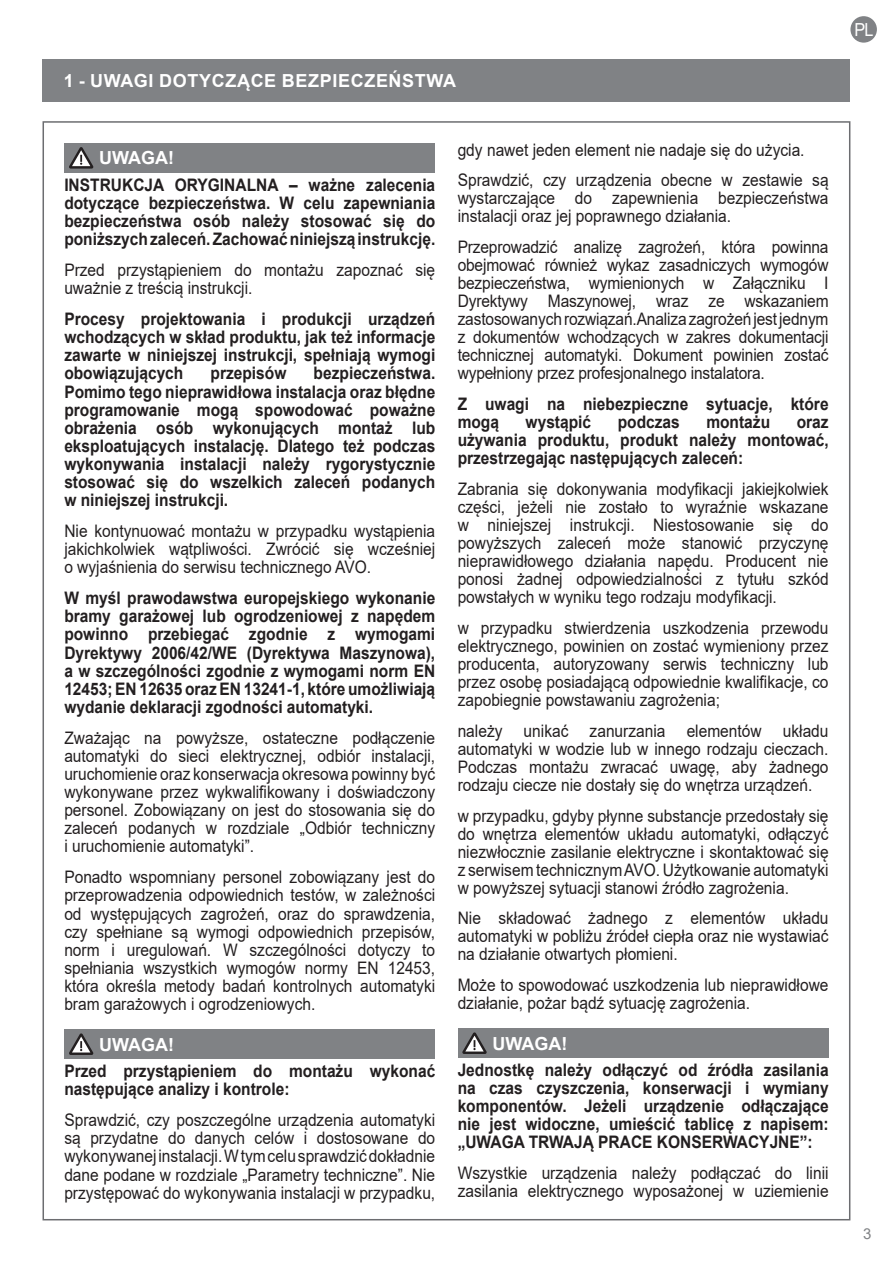
<style>
.page{position:relative;width:893px;height:1263px;background:#fff}
.page>*{position:absolute;margin:0;border:0;box-sizing:border-box;transform-origin:0 0}
.t1{font:700 18px "Arial";letter-spacing:.035em;color:#fff}
.t2{font:18px "Arial";color:#fff;scale:.9 1}
.t3{font:17.25px/18px "Arial";color:#231f20;text-align:justify;scale:.9 1}
.t4{font:700 17.25px/18.1px "Arial";color:#231f20;text-align:justify;scale:.9 1}
.t5{font:15px "Arial";color:#808285}
</style>
<div class="page">
<div style="left:850px;top:16px;width:27px;height:27px;background:#808285;border-radius:50%"></div>
<div style="left:43px;top:60px;width:807px;height:42px;background:#808285"></div>
<div style="left:64px;top:143px;width:371px;height:30px;background:#808285"></div>
<svg style="left:69px;top:147px;width:24px;height:22px"></svg>
<div style="left:64px;top:1029px;width:371px;height:30px;background:#808285"></div>
<svg style="left:69px;top:1033px;width:24px;height:22px"></svg>
<div style="left:458px;top:1028px;width:371px;height:30px;background:#808285"></div>
<svg style="left:462px;top:1032px;width:25px;height:22px"></svg>
<p class="t1" style="left:64px;top:68px;width:394px">1 - UWAGI DOTYCZĄCE BEZPIECZEŃSTWA</p>
<p class="t1" style="left:99px;top:145px;width:76px">UWAGA!</p>
<p class="t4" style="left:64px;top:176px;width:414px">INSTRUKCJA ORYGINALNA – ważne zalecenia dotyczące bezpieczeństwa. W celu zapewniania bezpieczeństwa osób należy stosować się do poniższych zaleceń. Zachować niniejszą instrukcję.</p>
<p class="t3" style="left:64px;top:261px;width:414px">Przed przystąpieniem do montażu zapoznać się uważnie z treścią instrukcji.</p>
<p class="t4" style="left:64px;top:310px;width:414px">Procesy projektowania i produkcji urządzeń wchodzących w skład produktu, jak też informacje zawarte w niniejszej instrukcji, spełniają wymogi obowiązujących</p>
<p class="t4" style="left:64px;top:364px;width:414px;text-indent:249px">bezpieczeństwa.<br>Pomimo tego nieprawidłowa instalacja oraz błędne programowanie mogą spowodować poważne obrażenia osób wykonujących montaż lub eksploatujących instalację. Dlatego też podczas wykonywania instalacji należy rygorystycznie stosować się do wszelkich zaleceń podanych w niniejszej instrukcji.</p>
<p class="t3" style="left:64px;top:522px;width:414px">Nie kontynuować montażu w przypadku wystąpienia jakichkolwiek wątpliwości. Zwrócić się wcześniej o wyjaśnienia do serwisu technicznego AVO.</p>
<p class="t4" style="left:64px;top:589px;width:414px">W myśl prawodawstwa europejskiego wykonanie bramy garażowej lub ogrodzeniowej z napędem powinno przebiegać zgodnie z wymogami Dyrektywy 2006/42/WE (Dyrektywa Maszynowa), a w szczególności zgodnie z wymogami norm EN 12453; EN 12635 oraz EN 13241-1, które umożliwiają wydanie deklaracji zgodności automatyki.</p>
<p class="t3" style="left:64px;top:728px;width:414px">Zważając na powyższe, ostateczne podłączenie automatyki do sieci elektrycznej, odbiór instalacji, uruchomienie oraz konserwacja okresowa powinny być wykonywane przez wykwalifikowany i doświadczony personel. Zobowiązany on jest do stosowania się do zaleceń podanych w rozdziale „Odbiór techniczny i uruchomienie automatyki”.</p>
<p class="t3" style="left:64px;top:868px;width:414px">Ponadto wspomniany personel zobowiązany jest do przeprowadzenia odpowiednich testów, w zależności od występujących zagrożeń, oraz do sprawdzenia, czy spełniane są wymogi odpowiednich przepisów, norm i uregulowań. W szczególności dotyczy to spełniania wszystkich wymogów normy EN 12453, która określa metody badań kontrolnych automatyki bram garażowych i ogrodzeniowych.</p>
<p class="t1" style="left:99px;top:1032px;width:76px">UWAGA!</p>
<p class="t4" style="left:64px;top:1062px;width:414px">Przed przystąpieniem do montażu wykonać następujące analizy i kontrole:</p>
<p class="t3" style="left:64px;top:1111px;width:414px">Sprawdzić, czy poszczególne urządzenia automatyki są przydatne do danych celów i dostosowane do wykonywanej instalacji. W tym celu sprawdzić dokładnie dane podane w rozdziale „Parametry techniczne”. Nie przystępować do wykonywania instalacji w przypadku,</p>
<p class="t4" style="left:211px;top:364px;width:86px">przepisów</p>
<p class="t3" style="left:458px;top:140px;width:387px">gdy nawet jeden element nie nadaje się do użycia.</p>
<p class="t3" style="left:458px;top:171px;width:414px">Sprawdzić, czy urządzenia obecne w zestawie są wystarczające do zapewnienia bezpieczeństwa instalacji oraz jej poprawnego działania.</p>
<p class="t3" style="left:458px;top:238px;width:414px">Przeprowadzić analizę zagrożeń, która powinna obejmować również wykaz zasadniczych wymogów bezpieczeństwa, wymienionych w Załączniku I Dyrektywy Maszynowej, wraz ze wskazaniem zastosowanych rozwiązań.Analiza zagrożeń jest jednym z dokumentów wchodzących w zakres dokumentacji technicznej automatyki. Dokument powinien zostać wypełniony przez profesjonalnego instalatora.</p>
<p class="t4" style="left:458px;top:395px;width:414px">Z uwagi na niebezpieczne sytuacje, które mogą</p>
<p class="t4" style="left:526px;top:413px;width:74px">wystąpić</p>
<p class="t4" style="left:618px;top:413px;width:71px">podczas</p>
<p class="t4" style="left:706px;top:413px;width:72px">montażu</p>
<p class="t4" style="left:458px;top:413px;width:414px;text-indent:339px">oraz używania produktu, produkt należy montować, przestrzegając następujących zaleceń:</p>
<p class="t3" style="left:458px;top:480px;width:414px">Zabrania się dokonywania modyfikacji jakiejkolwiek części, jeżeli nie zostało to wyraźnie wskazane w niniejszej instrukcji. Niestosowanie się do powyższych zaleceń może stanowić przyczynę nieprawidłowego działania napędu. Producent nie ponosi żadnej odpowiedzialności z tytułu szkód powstałych w wyniku tego rodzaju modyfikacji.</p>
<p class="t3" style="left:458px;top:619px;width:414px">w przypadku stwierdzenia uszkodzenia przewodu elektrycznego, powinien on zostać wymieniony przez producenta, autoryzowany serwis techniczny lub przez osobę posiadającą odpowiednie kwalifikacje, co zapobiegnie powstawaniu zagrożenia;</p>
<p class="t3" style="left:458px;top:721px;width:414px">należy unikać zanurzania elementów układu automatyki w wodzie lub w innego rodzaju cieczach.<br>Podczas montażu zwracać uwagę, aby żadnego rodzaju ciecze nie dostały się do wnętrza urządzeń.</p>
<p class="t3" style="left:458px;top:806px;width:414px">w przypadku, gdyby płynne substancje przedostały się do wnętrza elementów układu automatyki, odłączyć niezwłocznie zasilanie elektryczne i skontaktować się z serwisem technicznym AVO. Użytkowanie automatyki w powyższej sytuacji stanowi źródło zagrożenia.</p>
<p class="t3" style="left:458px;top:909px;width:414px">Nie składować żadnego z elementów układu automatyki w pobliżu źródeł ciepła oraz nie wystawiać na działanie otwartych płomieni.</p>
<p class="t3" style="left:458px;top:976px;width:414px">Może to spowodować uszkodzenia lub nieprawidłowe działanie, pożar bądź sytuację zagrożenia.</p>
<p class="t1" style="left:493px;top:1031px;width:76px">UWAGA!</p>
<p class="t4" style="left:458px;top:1061px;width:414px">Jednostkę należy odłączyć od źródła zasilania na czas czyszczenia, konserwacji i wymiany komponentów. Jeżeli urządzenie odłączające nie jest widoczne, umieścić tablicę z napisem: „UWAGA TRWAJĄ PRACE KONSERWACYJNE”:</p>
<p class="t3" style="left:458px;top:1164px;width:414px">Wszystkie urządzenia należy podłączać do linii zasilania elektrycznego wyposażonej w uziemienie</p>
<p class="t2" style="left:854px;top:17px;width:23px">PL</p>
<p class="t5" style="left:863px;top:1223px;width:10px">3</p>
</div>
